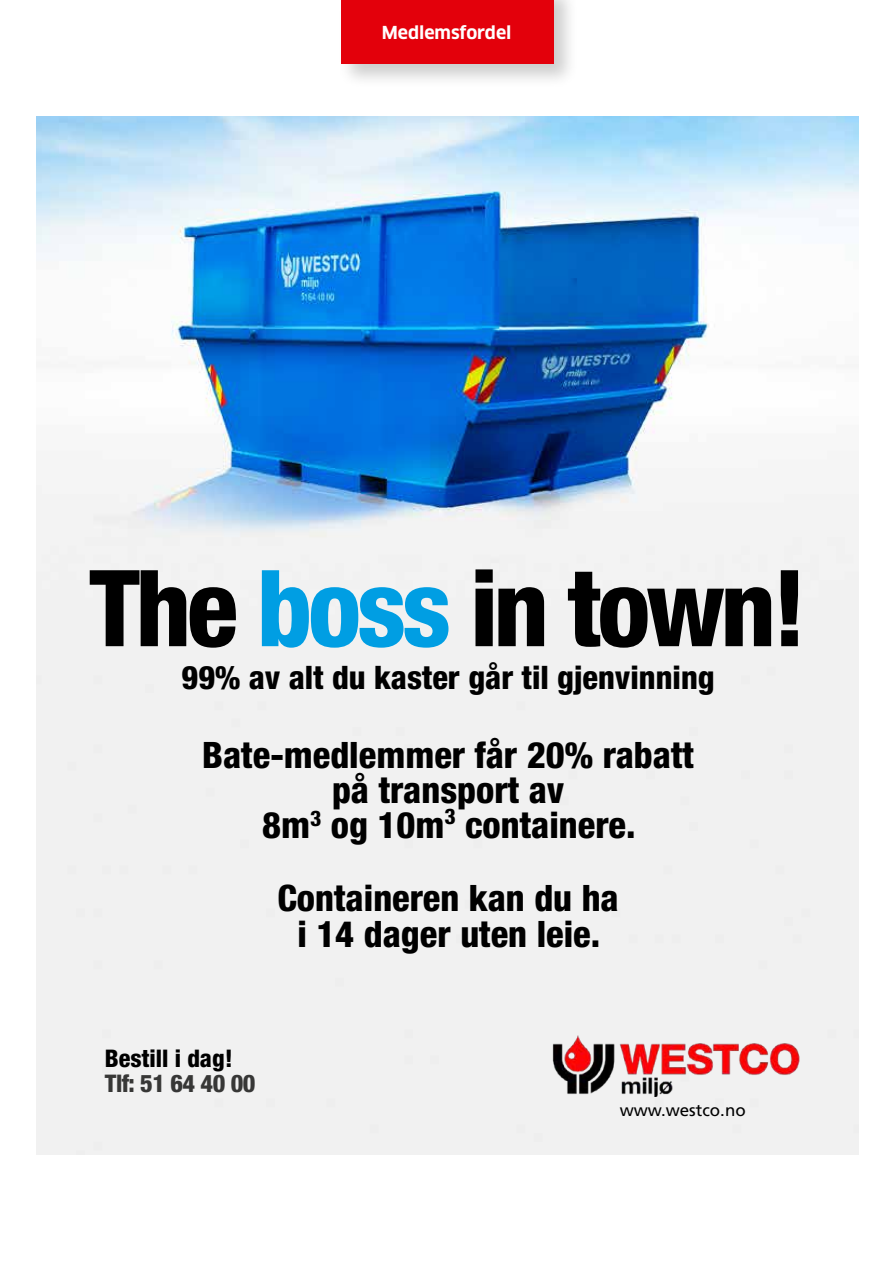
<style>
.page{position:relative;width:893px;height:1263px;background:#fff}
.page>*{position:absolute;margin:0;border:0;box-sizing:border-box;transform-origin:0 0}
.t1{font:800 condensed 106.35px "Helvetica Neue";letter-spacing:-.04em;color:#000}
.t2{font:800 condensed 36.45px/35.1px "Helvetica Neue";color:#000;text-align:center}
.t3{font:800 condensed 32.4px "Helvetica Neue";color:#000}
.t4{font:800 condensed 24.3px "Helvetica Neue";color:#000}
.t5{font:800 condensed 24.3px "Helvetica Neue";letter-spacing:-.02em;color:#373736}
.t6{font:700 17.4px "Clan OT";color:#fff}
.t7{font:16.95px "Frutiger";color:#000}
.s1{color:#009ee3}
</style>
<div class="page">
<img style="left:36px;top:116px;width:822px;height:1039px">
<img style="left:552px;top:1035px;width:249px;height:62px">
<div style="left:337px;top:0;width:241px;height:89px;background:#000;opacity:.2"></div>
<div style="left:341px;top:0;width:213px;height:64px;background:#e3000b"></div>
<p class="t6" style="left:382px;top:23px;width:131px">Medlemsfordel</p>
<h1 class="t1" style="left:89px;top:542px;width:720px">The <span class="s1">boss</span> in town!</h1>
<p class="t3" style="left:182px;top:657px;width:535px">99% av alt du kaster går til gjenvinning</p>
<p class="t2" style="left:202px;top:736px;width:493px">Bate-medlemmer får 20% rabatt på transport av<br>8m<sup>3</sup> og 10m<sup>3</sup> containere.</p>
<p class="t2" style="left:277px;top:879px;width:343px;line-height:36.5px">Containeren kan du ha i 14 dager uten leie.</p>
<p class="t4" style="left:105px;top:1044px;width:129px">Bestill i dag!</p>
<p class="t5" style="left:105px;top:1068px;width:152px">Tlf: 51 64 40 00</p>
<p class="t7" style="left:620px;top:1100px;width:127px">www.westco.no</p>
</div>
